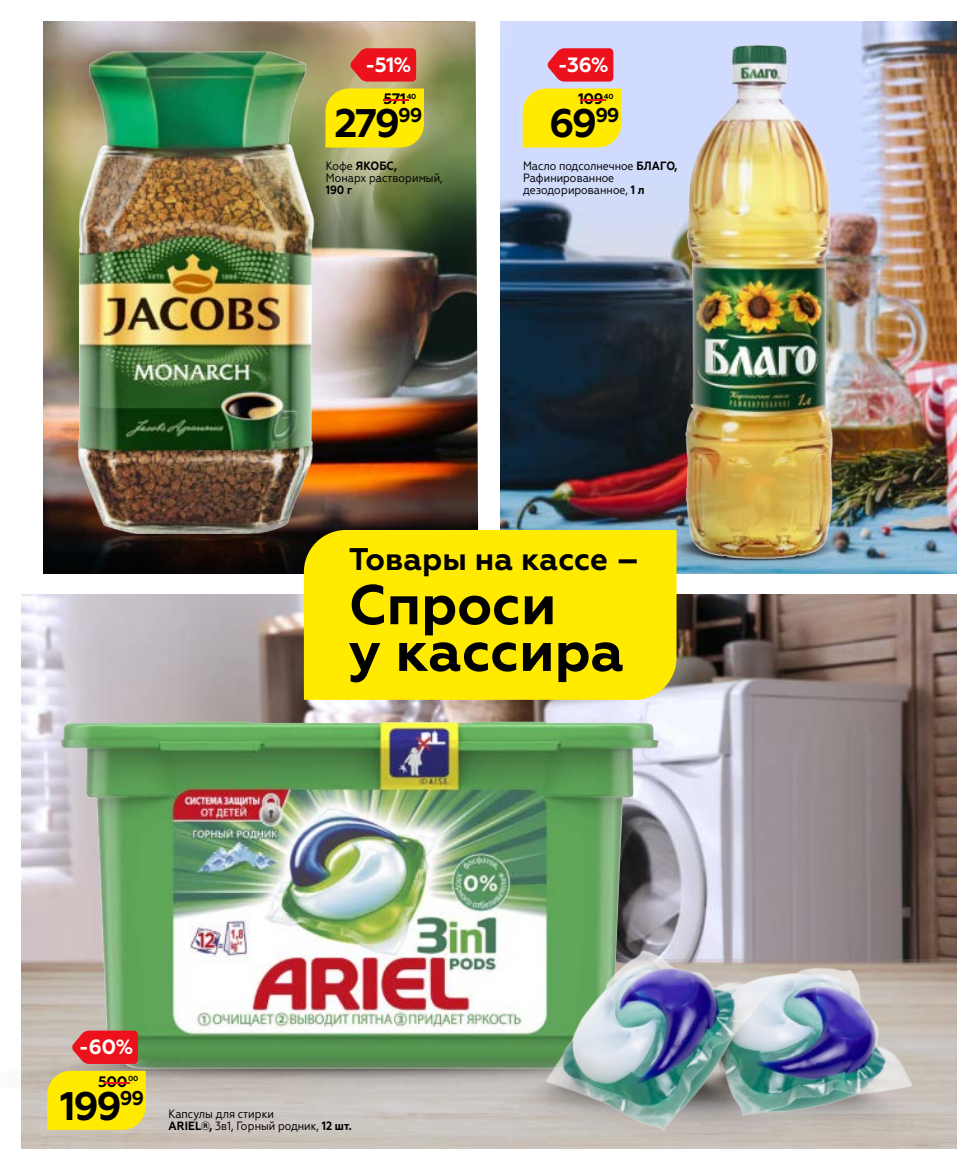
<style>
.page{position:relative;width:978px;height:1170px;background:#fff}
.page>*{position:absolute;margin:0;border:0;box-sizing:border-box;transform-origin:0 0}
.t1{font:700 55.95px/46.7px "Geometria";color:#000}
.t2{font:700 39.75px "Geometria";letter-spacing:-.065em;color:#000}
.t3{font:700 31.2px "Geometria";color:#000}
.t4{font:700 20.7px "Geometria";color:#fff}
.t5{font:700 15.15px "Geometria";letter-spacing:-.03em;color:#000}
.t6{font:700 15.15px "Geometria";color:#ed111c;scale:5.5 1}
.t7{font:12px/12px "Geometria Narrow";color:#000}
.t8{font:700 7.35px "Geometria";color:#000}
.s1{font-weight:700}
</style>
<div class="page">
<img style="left:44px;top:21px;width:102px;height:553px">
<img style="left:21px;top:594px;width:936px;height:364px">
<img style="left:21px;top:958px;width:936px;height:190px">
<img style="left:146px;top:21px;width:332px;height:509px">
<img style="left:500px;top:21px;width:457px;height:553px">
<img style="left:71px;top:533px;width:233px;height:3px">
<img style="left:218px;top:21px;width:298px;height:321px">
<img style="left:48px;top:536px;width:256px;height:38px">
<img style="left:48px;top:51px;width:285px;height:482px">
<img style="left:21px;top:1015px;width:442px;height:120px">
<img style="left:61px;top:721px;width:598px;height:348px">
<img style="left:626px;top:508px;width:227px;height:127px">
<img style="left:635px;top:459px;width:23px;height:71px">
<img style="left:658px;top:459px;width:227px;height:115px">
<img style="left:668px;top:37px;width:171px;height:524px">
<img style="left:463px;top:1046px;width:193px;height:103px">
<img style="left:656px;top:916px;width:292px;height:233px">
<img style="left:781px;top:970px;width:23px;height:131px">
<img style="left:526px;top:932px;width:255px;height:207px">
<div style="left:480px;top:0;width:20px;height:611px;background:#fff"></div>
<div style="left:0;top:574px;width:978px;height:20px;background:#fff"></div>
<div style="left:523px;top:88px;width:98px;height:59px;background:#ffea00"></div>
<svg style="left:547px;top:48px;width:66px;height:34px;background:#e92836"></svg>
<svg style="left:47px;top:1070px;width:99px;height:59px;background:#fbe609"></svg>
<svg style="left:72px;top:1030px;width:66px;height:33px;background:#e7232b"></svg>
<svg style="left:325px;top:21px;width:99px;height:258px;background:#b79f54"></svg>
<div style="left:304px;top:530px;width:373px;height:169px;background:#ffea00"></div>
<p class="t4" style="left:365px;top:52px;width:48px">-51%</p>
<p class="t2" style="left:334px;top:100px;width:89px">279<sup>99</sup></p>
<p class="t8" style="left:407px;top:92px;width:11px">40</p>
<p class="t5" style="left:383px;top:90px;width:24px">571</p>
<p class="t6" style="left:375px;top:90px;width:9px">-</p>
<p class="t4" style="left:558px;top:52px;width:53px">-36%</p>
<p class="t2" style="left:549px;top:100px;width:72px">69<sup>99</sup></p>
<p class="t8" style="left:604px;top:92px;width:11px">40</p>
<p class="t5" style="left:578px;top:90px;width:27px">109</p>
<p class="t6" style="left:572px;top:90px;width:9px">-</p>
<p class="t7" style="left:326px;top:160px;width:118px">Кофе <span class="s1">ЯКОБС,<br></span>Монарх растворимый,<br><span class="s1">190 г</span></p>
<p class="t7" style="left:523px;top:160px;width:156px">Масло подсолнечное <span class="s1">БЛАГО,<br></span>Рафинированное дезодорированное, <span class="s1">1 л</span></p>
<p class="t3" style="left:349px;top:540px;width:293px">Товары на кассе –</p>
<p class="t1" style="left:349px;top:582px;width:277px">Cпроси<br>у кассира</p>
<p class="t4" style="left:79px;top:1034px;width:56px">-60%</p>
<p class="t2" style="left:60px;top:1082px;width:86px">199<sup>99</sup></p>
<p class="t8" style="left:128px;top:1074px;width:12px">00</p>
<p class="t5" style="left:98px;top:1072px;width:31px">500</p>
<p class="t6" style="left:96px;top:1072px;width:9px">-</p>
<p class="t7" style="left:168px;top:1107px;width:185px">Капсулы для стирки<br><span class="s1">ARIEL®,</span> 3в1, Горный родник, <span class="s1">12 шт.</span></p>
</div>
